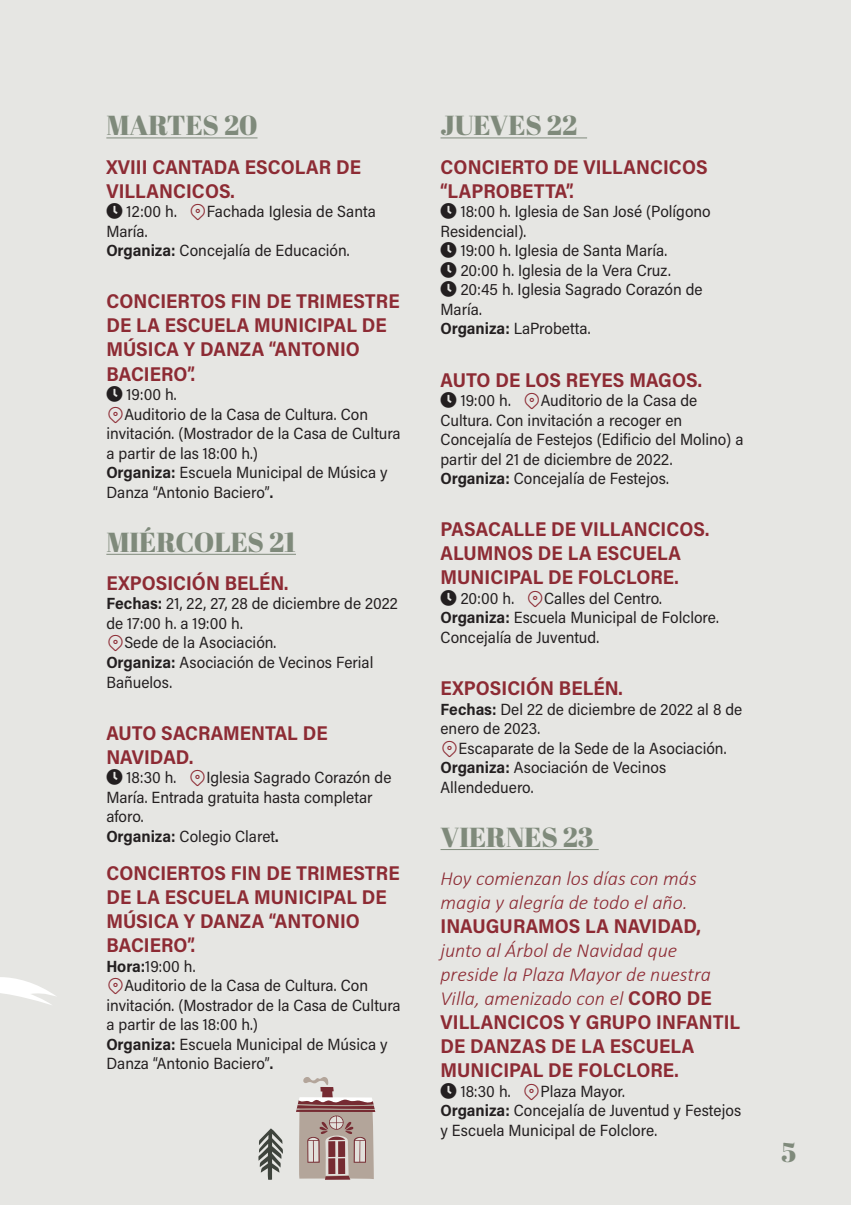
<style>
.page{position:relative;width:851px;height:1205px;background:#fff}
.page>*{position:absolute;margin:0;border:0;box-sizing:border-box;transform-origin:0 0}
.t1{font:27.5px "Abril Fatface";color:#7f8a7b}
.t2{font:700 20px/24px "Acumin Pro Semi Cond";letter-spacing:.005em;color:#8d2b34}
.t3{font:italic 300 20px/24px "Calibri";color:#8d2b34}
.t4{font:16.25px/19.5px "Acumin Pro Semi Cond";color:#231f20}
.s1{font-weight:700}
.s2{font-family:"Acumin Pro Semi Cond";font-weight:700;font-style:normal}
</style>
<div class="page">
<div style="left:0;top:0;width:850px;height:1205px;background:#e6e6e3"></div>
<hr style="left:106px;top:137px;width:151px;height:1px;background:#7f8a7b">
<hr style="left:106px;top:554px;width:190px;height:1px;background:#7f8a7b">
<hr style="left:440px;top:137px;width:147px;height:1px;background:#7f8a7b">
<hr style="left:440px;top:849px;width:158px;height:1px;background:#7f8a7b">
<svg style="left:258px;top:1128px;width:25px;height:52px"></svg>
<svg style="left:296px;top:1077px;width:79px;height:103px"></svg>
<svg style="left:0;top:977px;width:56px;height:28px"></svg>
<h1 class="t1" style="left:106px;top:106px;width:153px">MARTES 20</h1>
<p class="t2" style="left:106px;top:154px;width:256px">XVIII CANTADA ESCOLAR DE<br>VILLANCICOS.</p>
<p class="t4" style="left:106px;top:201px;width:72px">●□ 12:00 h.</p>
<p class="t4" style="left:207px;top:201px;width:170px">Fachada Iglesia de Santa</p>
<p class="t4" style="left:106px;top:220px;width:245px">María.<br><span class="s1">Organiza:</span> Concejalía de Educación.</p>
<p class="t2" style="left:106px;top:288px;width:295px">CONCIERTOS FIN DE TRIMESTRE<br>DE LA ESCUELA MUNICIPAL DE<br>MÚSICA Y DANZA “ANTONIO<br>BACIERO”.</p>
<p class="t4" style="left:106px;top:384px;width:72px">●□ 19:00 h.</p>
<p class="t4" style="left:124px;top:403px;width:245px">Auditorio de la Casa de Cultura. Con</p>
<p class="t4" style="left:106px;top:423px;width:296px">invitación. (Mostrador de la Casa de Cultura</p>
<p class="t4" style="left:106px;top:442px;width:153px">a partir de las 18:00 h.)</p>
<p class="t4" style="left:106px;top:462px;width:283px"><span class="s1">Organiza:</span> Escuela Municipal de Música y</p>
<p class="t4" style="left:106px;top:481px;width:168px">Danza “Antonio Baciero”<span class="s1">.</span></p>
<h1 class="t1" style="left:106px;top:523px;width:191px">MIÉRCOLES 21</h1>
<p class="t2" style="left:106px;top:570px;width:183px">EXPOSICIÓN BELÉN.</p>
<p class="t4" style="left:106px;top:593px;width:293px"><span class="s1">Fechas:</span> 21, 22, 27, 28 de diciembre de 2022</p>
<p class="t4" style="left:106px;top:613px;width:138px">de 17:00 h. a 19:00 h.</p>
<p class="t4" style="left:124px;top:632px;width:153px">Sede de la Asociación.</p>
<p class="t4" style="left:106px;top:652px;width:268px"><span class="s1">Organiza:</span> Asociación de Vecinos Ferial</p>
<p class="t4" style="left:106px;top:671px;width:67px">Bañuelos.</p>
<p class="t2" style="left:106px;top:720px;width:223px">AUTO SACRAMENTAL DE<br>NAVIDAD.</p>
<p class="t4" style="left:106px;top:767px;width:71px">●□ 18:30 h.</p>
<p class="t4" style="left:106px;top:767px;width:286px;text-indent:100px">Iglesia Sagrado Corazón de<br>María. Entrada gratuita hasta completar aforo.<br><span class="s1">Organiza:</span> Colegio Claret<span class="s1">.</span></p>
<p class="t2" style="left:106px;top:860px;width:295px">CONCIERTOS FIN DE TRIMESTRE<br>DE LA ESCUELA MUNICIPAL DE<br>MÚSICA Y DANZA “ANTONIO<br>BACIERO”.</p>
<p class="t4" style="left:106px;top:955px;width:90px"><span class="s1">Hora:</span>19:00 h.</p>
<p class="t4" style="left:124px;top:975px;width:245px">Auditorio de la Casa de Cultura. Con</p>
<p class="t4" style="left:106px;top:994px;width:296px">invitación. (Mostrador de la Casa de Cultura</p>
<p class="t4" style="left:106px;top:1014px;width:153px">a partir de las 18:00 h.)</p>
<p class="t4" style="left:106px;top:1033px;width:283px"><span class="s1">Organiza:</span> Escuela Municipal de Música y</p>
<p class="t4" style="left:106px;top:1053px;width:168px">Danza “Antonio Baciero”<span class="s1">.</span></p>
<h1 class="t1" style="left:440px;top:106px;width:138px">JUEVES 22</h1>
<p class="t2" style="left:440px;top:154px;width:268px">CONCIERTO DE VILLANCICOS “LAPROBETTA”.</p>
<p class="t4" style="left:440px;top:201px;width:272px">●□ 18:00 h. Iglesia de San José (Polígono<br>Residencial).</p>
<p class="t4" style="left:440px;top:240px;width:228px">●□ 19:00 h. Iglesia de Santa María.</p>
<p class="t4" style="left:440px;top:259px;width:232px">●□ 20:00 h. Iglesia de la Vera Cruz.</p>
<p class="t4" style="left:440px;top:279px;width:264px">●□ 20:45 h. Iglesia Sagrado Corazón de<br>María.<br><span class="s1">Organiza:</span> LaProbetta.</p>
<p class="t2" style="left:440px;top:366px;width:263px">AUTO DE LOS REYES MAGOS.</p>
<p class="t4" style="left:440px;top:390px;width:72px">●□ 19:00 h.</p>
<p class="t4" style="left:440px;top:390px;width:304px;text-indent:100px">Auditorio de la Casa de Cultura. Con invitación a recoger en Concejalía de Festejos (Edificio del Molino) a partir del 21 de diciembre de 2022.<br><span class="s1">Organiza:</span> Concejalía de Festejos.</p>
<p class="t2" style="left:440px;top:516px;width:270px">PASACALLE DE VILLANCICOS.<br>ALUMNOS DE LA ESCUELA<br>MUNICIPAL DE FOLCLORE.</p>
<p class="t4" style="left:440px;top:588px;width:75px">●□ 20:00 h.</p>
<p class="t4" style="left:440px;top:588px;width:280px;text-indent:104px">Calles del Centro.<br><span class="s1">Organiza:</span> Escuela Municipal de Folclore.<br>Concejalía de Juventud.</p>
<p class="t2" style="left:440px;top:675px;width:183px">EXPOSICIÓN BELÉN.</p>
<p class="t4" style="left:440px;top:699px;width:303px"><span class="s1">Fechas:</span> Del 22 de diciembre de 2022 al 8 de enero de 2023.</p>
<p class="t4" style="left:440px;top:738px;width:287px;text-indent:18px">Escaparate de la Sede de la Asociación.<br><span class="s1">Organiza:</span> Asociación de Vecinos<br>Allendeduero.</p>
<h1 class="t1" style="left:440px;top:818px;width:155px">VIERNES 23</h1>
<p class="t3" style="left:440px;top:866px;width:258px">Hoy comienzan los días con más magia y alegría de todo el año.</p>
<p class="t2" style="left:440px;top:913px;width:262px">INAUGURAMOS LA NAVIDAD,</p>
<p class="t3" style="left:440px;top:938px;width:273px">junto al Árbol de Navidad que preside la Plaza Mayor de nuestra<br>Villa, amenizado con el <span class="s2">CORO DE</span></p>
<p class="t2" style="left:440px;top:1009px;width:301px">VILLANCICOS Y GRUPO INFANTIL<br>DE DANZAS DE LA ESCUELA<br>MUNICIPAL DE FOLCLORE.</p>
<p class="t4" style="left:440px;top:1080px;width:71px">●□ 18:30 h.</p>
<p class="t4" style="left:440px;top:1080px;width:302px;text-indent:100px">Plaza Mayor.<br><span class="s1">Organiza:</span> Concejalía de Juventud y Festejos y Escuela Municipal de Folclore.</p>
<h1 class="t1" style="left:781px;top:1132px;width:16px">5</h1>
</div>
